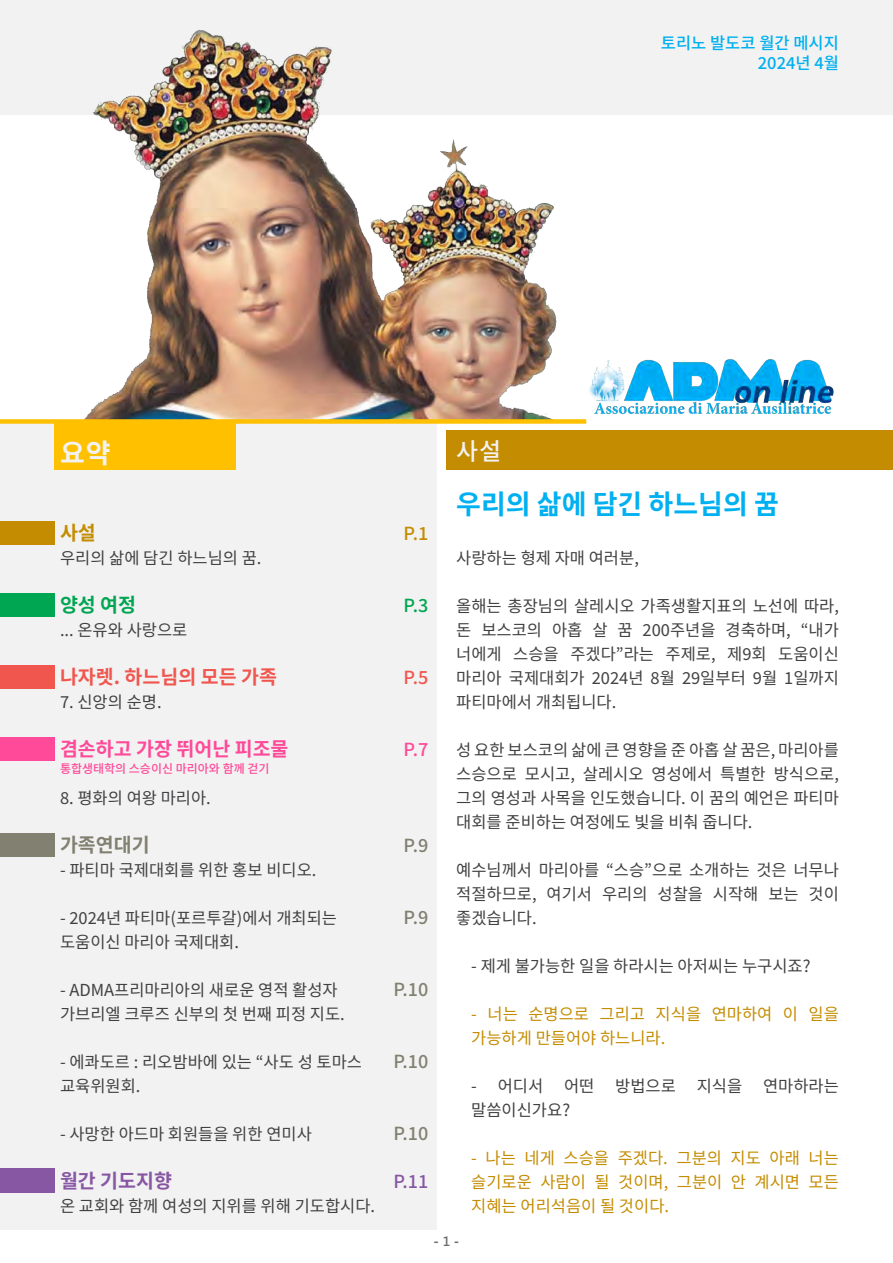
<style>
.page{position:relative;width:893px;height:1263px;background:#fff}
.page>*{position:absolute;margin:0;border:0;box-sizing:border-box;transform-origin:0 0}
.t1{font:700 27px "Noto Sans KR";color:#00b0f0}
.t2{font:700 27px "Noto Sans KR";color:#f2f2f2}
.t3{font:500 24px "Noto Sans KR";color:#f2f2f2}
.t4{font:700 19.5px "Noto Sans KR";color:#f0564e}
.t5{font:700 19.5px "Noto Sans KR";color:#ff4a99}
.t6{font:700 19.5px "Noto Sans KR";color:#8757a4}
.t7{font:700 19.5px "Noto Sans KR";color:#828070}
.t8{font:700 19.5px "Noto Sans KR";color:#00a652}
.t9{font:700 19.5px "Noto Sans KR";color:#c48c00}
.t10{font:500 18px "Noto Sans KR";color:#828070}
.t11{font:500 18px "Noto Sans KR";color:#8757a4}
.t12{font:500 18px "Noto Sans KR";color:#c48c00}
.t13{font:500 18px "Noto Sans KR";color:#00a652}
.t14{font:500 18px "Noto Sans KR";color:#f0564e}
.t15{font:500 18px "Noto Sans KR";color:#ff4a99}
.t16{font:16.5px/24px "Noto Sans KR";color:#414042;text-align:justify}
.t17{font:16.5px/24px "Noto Sans KR";color:#c48c00}
.t18{font:500 16.5px/19.8px "Noto Sans KR";color:#00b0f0;text-align:right}
.t19{font:700 13.5px "Segoe UI";color:#6d6e70}
.t20{font:500 12px "Noto Sans KR";color:#ff4a99}
.s1{font-weight:600}
</style>
<div class="page">
<div style="left:0;top:421px;width:437px;height:809px;background:#f2f2f2"></div>
<div style="left:0;top:0;width:893px;height:114px;background:#f2f2f2"></div>
<img style="left:0;top:30px;width:559px;height:389px">
<div style="left:0;top:419px;width:586px;height:5px;background:#ffc000"></div>
<img style="left:589px;top:359px;width:245px;height:56px">
<div style="left:54px;top:423px;width:182px;height:47px;background:#ffc000"></div>
<div style="left:0;top:833px;width:54px;height:23px;background:#828070"></div>
<div style="left:446px;top:431px;width:447px;height:39px;background:#c48c00"></div>
<div style="left:0;top:520px;width:54px;height:24px;background:#c48c00"></div>
<div style="left:0;top:593px;width:54px;height:23px;background:#00a652"></div>
<div style="left:0;top:664px;width:54px;height:24px;background:#f0564e"></div>
<div style="left:0;top:736px;width:54px;height:24px;background:#ff4a99"></div>
<div style="left:0;top:1169px;width:54px;height:24px;background:#8757a4"></div>
<p class="t18" style="left:661px;top:34px;width:180px">토리노 발도코 월간 메시지<br>2024년 4월</p>
<p class="t2" style="left:60px;top:438px;width:52px">요약</p>
<p class="t9" style="left:60px;top:522px;width:37px">사설</p>
<p class="t16" style="left:60px;top:546px;width:203px">우리의 삶에 담긴 하느님의 꿈.</p>
<p class="t12" style="left:404px;top:523px;width:26px">P.1</p>
<p class="t8" style="left:60px;top:594px;width:78px">양성 여정</p>
<p class="t13" style="left:404px;top:595px;width:26px">P.3</p>
<p class="t16" style="left:60px;top:618px;width:129px">... 온유와 사랑으로</p>
<p class="t4" style="left:60px;top:666px;width:218px">나자렛. 하느님의 모든 가족</p>
<p class="t14" style="left:404px;top:667px;width:26px">P.5</p>
<p class="t16" style="left:60px;top:690px;width:103px">7. 신앙의 순명.</p>
<p class="t5" style="left:60px;top:738px;width:230px">겸손하고 가장 뛰어난 피조물</p>
<p class="t20" style="left:60px;top:762px;width:211px">통합생태학의 스승이신 마리아와 함께 걷기</p>
<p class="t16" style="left:60px;top:786px;width:152px">8. 평화의 여왕 마리아.</p>
<p class="t7" style="left:60px;top:834px;width:91px">가족연대기</p>
<p class="t16" style="left:60px;top:858px;width:258px">- 파티마 국제대회를 위한 홍보 비디오.</p>
<p class="t16" style="left:60px;top:906px;width:279px">- 2024년 파티마(포르투갈)에서 개최되는 도움이신 마리아 국제대회.</p>
<p class="t16" style="left:60px;top:978px;width:286px">- ADMA프리마리아의 새로운 영적 활성자 가브리엘 크루즈 신부의 첫 번째 피정 지도.</p>
<p class="t16" style="left:60px;top:1050px;width:304px">- 에콰도르 : 리오밤바에 있는 “사도 성 토마스 교육위원회.</p>
<p class="t16" style="left:60px;top:1122px;width:253px">- 사망한 아드마 회원들을 위한 연미사</p>
<p class="t15" style="left:404px;top:739px;width:26px">P.7</p>
<p class="t10" style="left:404px;top:835px;width:26px">P.9</p>
<p class="t10" style="left:404px;top:907px;width:26px">P.9</p>
<p class="t10" style="left:393px;top:979px;width:37px">P.10</p>
<p class="t10" style="left:393px;top:1051px;width:37px">P.10</p>
<p class="t10" style="left:393px;top:1123px;width:37px">P.10</p>
<p class="t6" style="left:60px;top:1170px;width:114px">월간 기도지향</p>
<p class="t11" style="left:393px;top:1171px;width:37px">P.11</p>
<p class="t16" style="left:60px;top:1194px;width:317px">온 교회와 함께 여성의 지위를 위해 기도합시다.</p>
<p class="t3" style="left:456px;top:437px;width:47px">사설</p>
<p class="t1" style="left:456px;top:488px;width:324px">우리의 삶에 담긴 하느님의 꿈</p>
<p class="t16" style="left:456px;top:546px;width:184px">사랑하는 형제 자매 여러분,</p>
<p class="t16" style="left:456px;top:594px;width:384px">올해는 총장님의 살레시오 가족생활지표의 노선에 따라, 돈 보스코의 아홉 살 꿈 200주년을 경축하며, “내가 너에게 스승을 주겠다”라는 주제로, 제9회 도움이신 마리아 국제대회가 2024년 8월 29일부터 9월 1일까지 파티마에서 개최됩니다.</p>
<p class="t16" style="left:456px;top:738px;width:384px">성 요한 보스코의 삶에 큰 영향을 준 아홉 살 꿈은, 마리아를 스승으로 모시고, 살레시오 영성에서 특별한 방식으로, 그의 영성과 사목을 인도했습니다. 이 꿈의 예언은 파티마 대회를 준비하는 여정에도 빛을 비춰 줍니다.</p>
<p class="t16" style="left:456px;top:858px;width:384px">예수님께서 마리아를 “스승”으로 소개하는 것은 너무나 적절하므로, 여기서 우리의 성찰을 시작해 보는 것이 좋겠습니다.</p>
<p class="t16" style="left:471px;top:954px;width:341px">- 제게 불가능한 일을 하라시는 아저씨는 누구시죠?</p>
<p class="t17" style="left:471px;top:1002px;width:369px">- 너는 순명으로 그리고 지식을 연마하여 이 일을 가능하게 만들어야 하느니라.</p>
<p class="t16" style="left:471px;top:1074px;width:74px">- 어디서</p>
<p class="t16" style="left:564px;top:1074px;width:32px">어떤</p>
<p class="t16" style="left:615px;top:1074px;width:62px">방법으로</p>
<p class="t16" style="left:697px;top:1074px;width:47px">지식을</p>
<p class="t16" style="left:763px;top:1074px;width:77px">연마하라는</p>
<p class="t16" style="left:471px;top:1098px;width:100px">말씀이신가요?</p>
<p class="t17" style="left:471px;top:1146px;width:369px;text-align:justify">- 나는 네게 스승을 주겠다. 그분의 지도 아래 너는 슬기로운 사람이 될 것이며, 그분이 안 계시면 모든 지혜는 어리석음이 될 것이다.</p>
<p class="t19" style="left:434px;top:1229px;width:27px">- <span class="s1">1</span> -</p>
</div>
